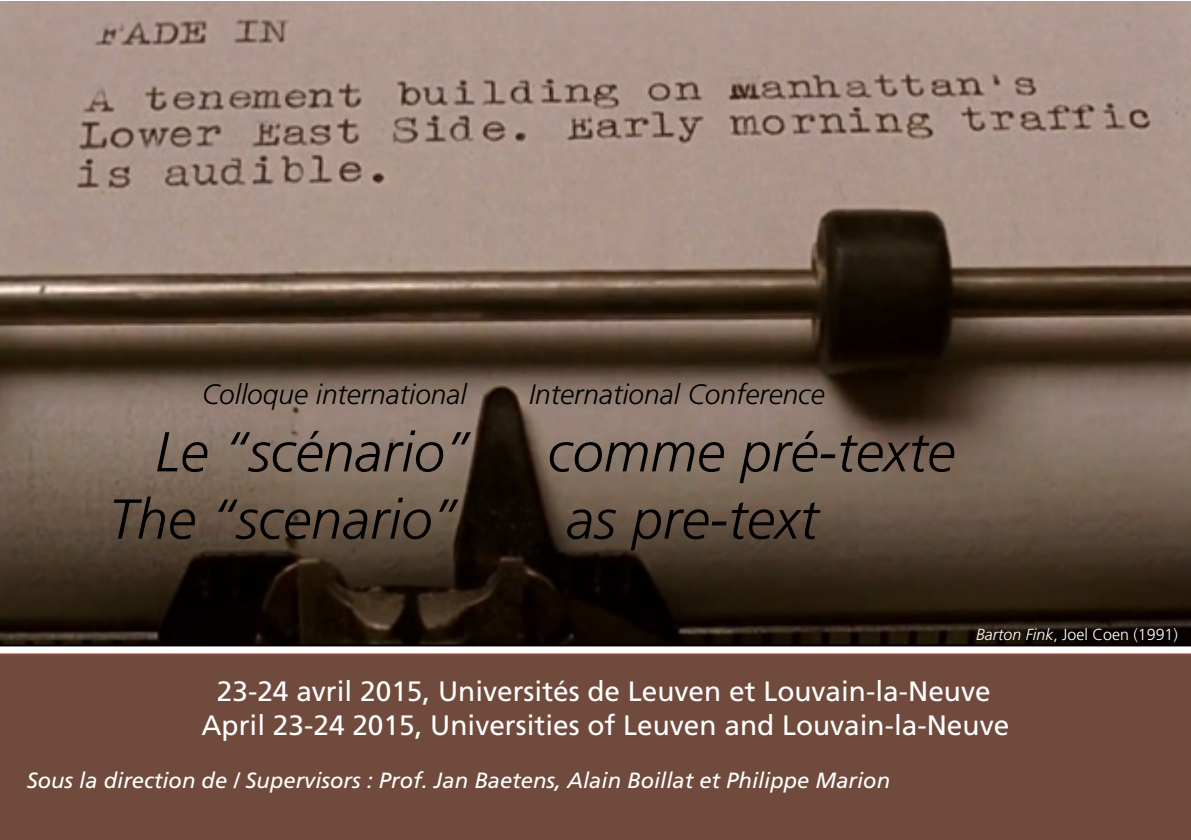
<style>
.page{position:relative;width:1191px;height:840px;background:#fff}
.page>*{position:absolute;margin:0;border:0;box-sizing:border-box;transform-origin:0 0}
.t1{font:italic 300 56px "Frutiger";color:#000}
.t2{font:28px/33.6px "Frutiger";color:#fff;text-align:center}
.t3{font:italic 300 28px "Frutiger";color:#000}
.t4{font:italic 22px "Frutiger";color:#fff}
.t5{font:300 16px "Frutiger";color:#fff}
.s1{font-style:italic}
</style>
<div class="page">
<img style="left:0;top:1px;width:1190px;height:643px">
<svg style="left:0;top:644px;width:1190px;height:3px"></svg>
<div style="left:0;top:653px;width:1190px;height:186px;background:#704b3d"></div>
<p class="t3" style="left:202px;top:378px;width:266px">Colloque international</p>
<p class="t3" style="left:529px;top:378px;width:297px">International Conference</p>
<h1 class="t1" style="left:155px;top:419px;width:316px">Le “scénario”</h1>
<h1 class="t1" style="left:547px;top:419px;width:409px">comme pré-texte</h1>
<h1 class="t1" style="left:109px;top:487px;width:350px">The “scenario”</h1>
<h1 class="t1" style="left:566px;top:487px;width:253px">as pre-text</h1>
<p class="t5" style="left:976px;top:625px;width:203px"><span class="s1">Barton Fink</span>, Joel Coen (1991)</p>
<p class="t2" style="left:201px;top:674px;width:809px">23-24 avril 2015, Universités de Leuven et Louvain-la-Neuve<br>April 23-24 2015, Universities of Leuven and Louvain-la-Neuve</p>
<p class="t4" style="left:27px;top:766px;width:865px">Sous la direction de / Supervisors : Prof. Jan Baetens, Alain Boillat et Philippe Marion</p>
</div>
